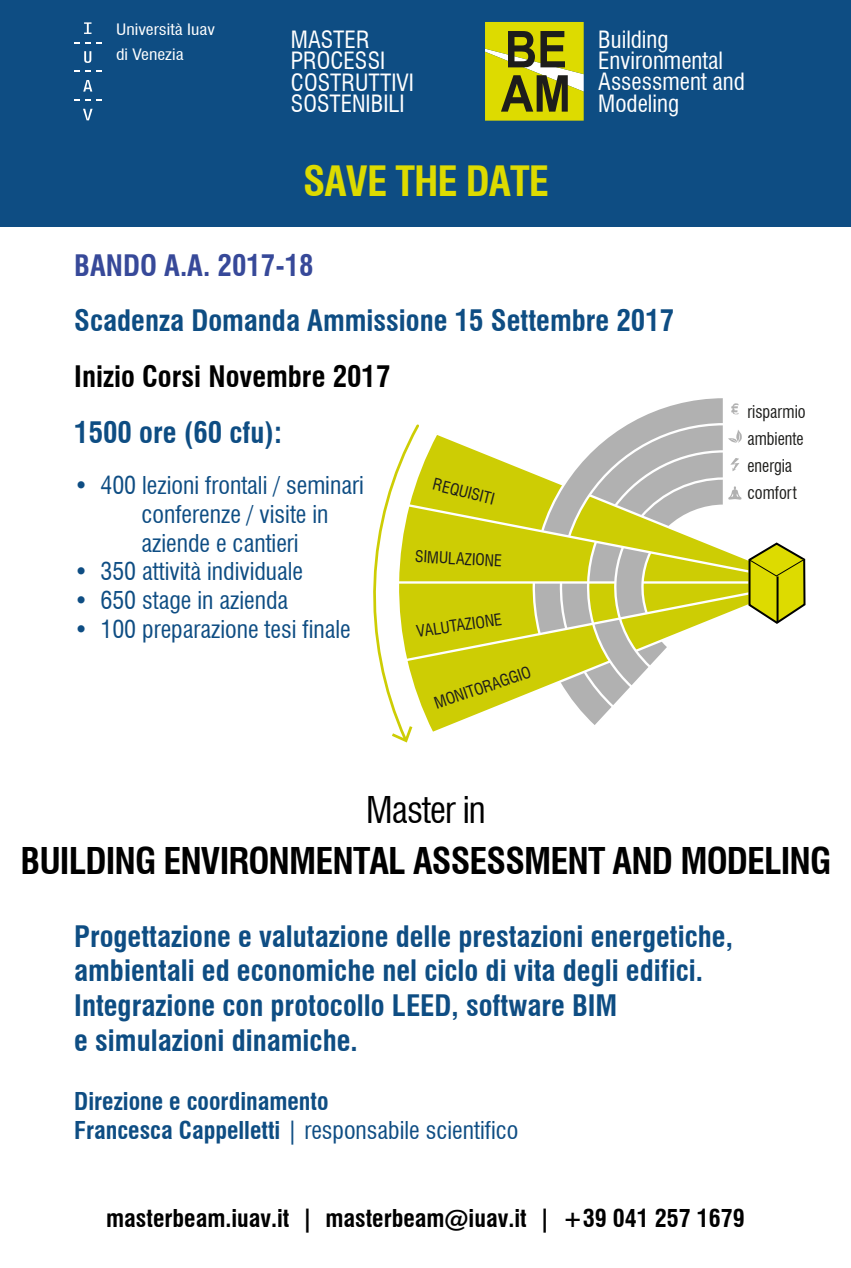
<style>
.page{position:relative;width:851px;height:1268px;background:#fff}
.page>*{position:absolute;margin:0;border:0;box-sizing:border-box;transform-origin:0 0}
.t1{font:700 condensed 40.8px "Swiss 721 BT";letter-spacing:-.025em;color:#dddb00}
.t2{font:700 condensed 36px "Swiss 721 BT";letter-spacing:-.025em;color:#000}
.t3{font:condensed 36px "Swiss 721 BT";letter-spacing:-.025em;color:#000}
.t4{font:700 condensed 28.8px/34.6px "Swiss 721 BT";color:#0e4d83}
.t5{font:700 condensed 28.8px "Swiss 721 BT";color:#000}
.t6{font:700 condensed 28.8px "Swiss 721 BT";color:#374999}
.t7{font:condensed 24px/28.8px "Swiss 721 BT";color:#0e4d83}
.t8{font:700 condensed 24px/28.8px "Swiss 721 BT";color:#0e4d83}
.t9{font:700 condensed 24px "Swiss 721 BT";color:#000}
.t10{font:condensed 23.2px/21px "Swiss 721 BT";color:#fff}
.t11{font:condensed 17.2px "Swiss 721 BT";color:#1d1d1b;scale:.94 1}
.t12{font:condensed 16px "Swiss 721 BT";color:#1d1d1b}
.t13{font:condensed 15.4px/24.4px "Swiss 721 BT";color:#fff;scale:1.16 1}
.s1{font-weight:400}
</style>
<div class="page">
<div style="left:0;top:0;width:850px;height:227px;background:#0e4d83"></div>
<svg style="left:84px;top:22px;width:7px;height:12px"></svg>
<svg style="left:84px;top:51px;width:7px;height:12px"></svg>
<svg style="left:74px;top:70px;width:16px;height:2px"></svg>
<svg style="left:83px;top:80px;width:9px;height:12px"></svg>
<svg style="left:74px;top:99px;width:16px;height:2px"></svg>
<svg style="left:83px;top:109px;width:10px;height:11px"></svg>
<svg style="left:485px;top:22px;width:98px;height:99px;background:#acab1a"></svg>
<svg style="left:373px;top:398px;width:433px;height:345px"></svg>
<p class="t13" style="left:116px;top:17px;width:87px">Università Iuav di Venezia</p>
<p class="t10" style="left:598px;top:29px;width:148px">Building<br>Environmental<br>Assessment and<br>Modeling</p>
<p class="t10" style="left:291px;top:29px;width:124px">MASTER<br>PROCESSI<br>COSTRUTTIVI<br>SOSTENIBILI</p>
<h1 class="t1" style="left:303px;top:156px;width:247px">SAVE THE DATE</h1>
<p class="t6" style="left:74px;top:248px;width:241px">BANDO A.A. 2017-18</p>
<p class="t4" style="left:74px;top:303px;width:601px">Scadenza Domanda Ammissione 15 Settembre 2017</p>
<p class="t5" style="left:74px;top:359px;width:318px">Inizio Corsi Novembre 2017</p>
<p class="t4" style="left:74px;top:414px;width:209px">1500 ore (60 cfu):</p>
<p class="t7" style="left:141px;top:470px;width:224px;text-indent:-67px">• 400 lezioni frontali / seminari conferenze / visite in aziende e cantieri</p>
<p class="t7" style="left:74px;top:557px;width:230px">• 350 attività individuale</p>
<p class="t7" style="left:74px;top:586px;width:215px">• 650 stage in azienda</p>
<p class="t7" style="left:74px;top:614px;width:278px">• 100 preparazione tesi finale</p>
<p class="t12" style="left:435px;top:474px;width:64px;rotate:14deg">REQUISITI</p>
<p class="t12" style="left:415px;top:546px;width:88px;rotate:3deg">SIMULAZIONE</p>
<p class="t12" style="left:415px;top:621px;width:87px;rotate:-8deg">VALUTAZIONE</p>
<p class="t12" style="left:432px;top:694px;width:102px;rotate:-19deg">MONITORAGGIO</p>
<p class="t11" style="left:747px;top:401px;width:63px">risparmio</p>
<p class="t11" style="left:747px;top:428px;width:61px">ambiente</p>
<p class="t11" style="left:747px;top:455px;width:49px">energia</p>
<p class="t11" style="left:747px;top:482px;width:54px">comfort</p>
<p class="t3" style="left:366px;top:788px;width:121px">Master in</p>
<p class="t2" style="left:21px;top:838px;width:812px">BUILDING ENVIRONMENTAL ASSESSMENT AND MODELING</p>
<p class="t4" style="left:74px;top:918px;width:660px">Progettazione e valutazione delle prestazioni energetiche, ambientali ed economiche nel ciclo di vita degli edifici.<br>Integrazione con protocollo LEED, software BIM<br>e simulazioni dinamiche.</p>
<p class="t8" style="left:74px;top:1086px;width:445px">Direzione e coordinamento<br>Francesca Cappelletti <span class="s1">| responsabile scientifico</span></p>
<p class="t9" style="left:106px;top:1203px;width:640px">masterbeam.iuav.it | masterbeam@iuav.it | +39 041 257 1679</p>
</div>
